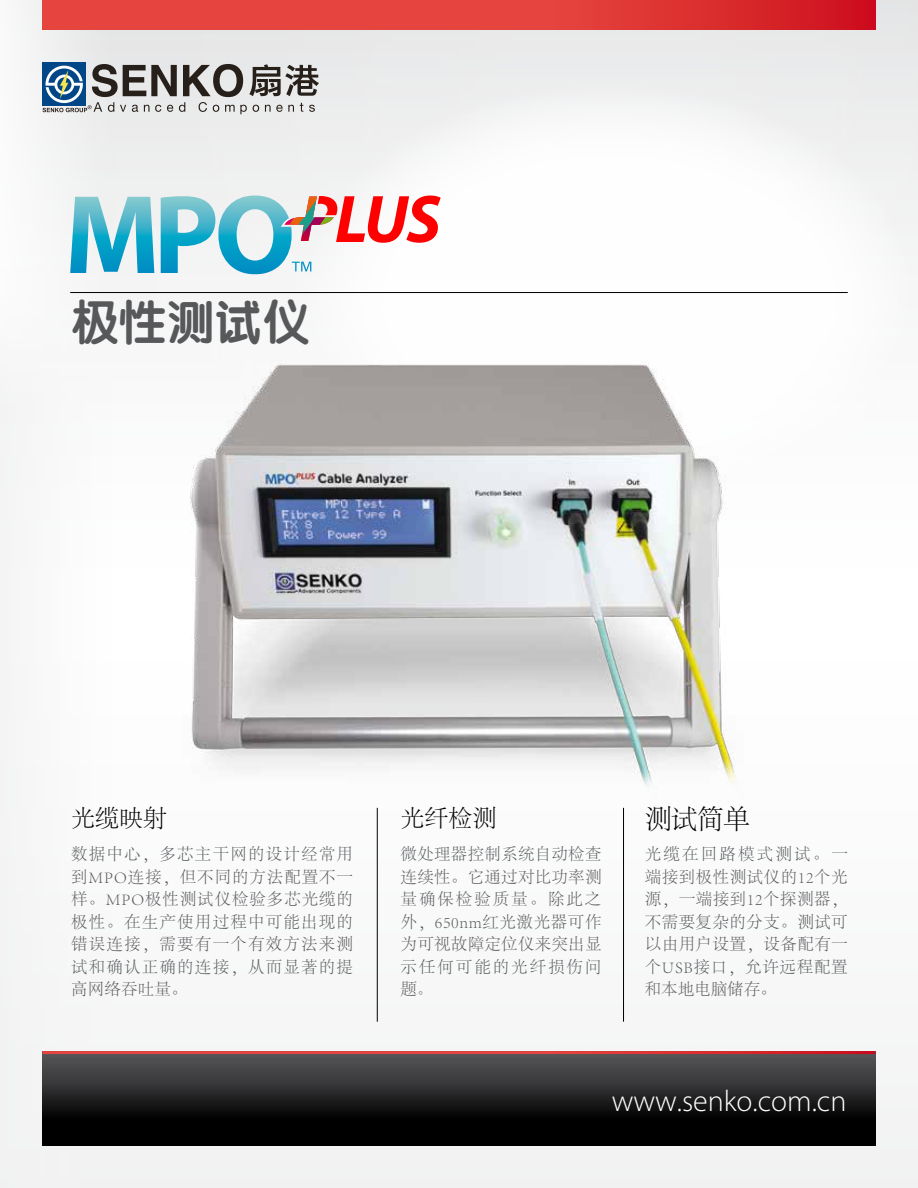
<style>
.page{position:relative;width:918px;height:1188px;background:#f5f5f6}
.page>*{position:absolute;margin:0;border:0;box-sizing:border-box;transform-origin:0 0}
.t1{font:48px "J Cu Yuan";color:#57585a}
.t2{font:300 30px "Myriad Pro";color:#fff}
.t3{font:300 27px "Adobe Song Std";color:#000}
.t4{font:300 24px "Adobe Song Std";color:#000}
.t5{font:300 16.5px/22.5px "Adobe Song Std";letter-spacing:.045em;color:#57585a;text-align:justify}
.s1{font-size:14.25px}
</style>
<div class="page">
<div style="left:0;top:0;width:918px;height:985px;background:#fff;opacity:.75"></div>
<div style="left:303px;top:83px;width:612px;height:418px;background:#fff;border-radius:50%"></div>
<div style="left:43px;top:1051px;width:832px;height:94px;background:linear-gradient(to bottom,#57585a,#000)"></div>
<svg style="left:43px;top:0;width:832px;height:30px;background:#e13a38"></svg>
<hr style="left:43px;top:1051px;width:832px;height:3px;background:#fff">
<hr style="left:70px;top:292px;width:778px;height:1px;background:#000">
<hr style="left:377px;top:808px;width:1px;height:214px;background:#000">
<hr style="left:623px;top:808px;width:1px;height:214px;background:#000">
<svg style="left:70px;top:196px;width:371px;height:78px"></svg>
<img style="left:113px;top:308px;width:682px;height:527px">
<div style="left:43px;top:63px;width:43px;height:43px;background:#014788"></div>
<svg style="left:43px;top:64px;width:276px;height:50px"></svg>
<h1 class="t1" style="left:70px;top:293px;width:242px">极性测试仪</h1>
<h3 class="t4" style="left:71px;top:805px;width:98px">光缆映射</h3>
<h3 class="t4" style="left:401px;top:805px;width:97px">光纤检测</h3>
<h3 class="t3" style="left:645px;top:804px;width:107px">测试简单</h3>
<p class="t5" style="left:71px;top:844px;width:284px">数据中心，多芯主干网的设计经常用到MPO连接，但不同的方法配置不一样。MPO极性测试仪检验多芯光缆的极性。在生产使用过程中可能出现的错误连接，需要有一个有效方法来测试和确认正确的连接，从而显著的提高网络吞吐量。</p>
<p class="t5" style="left:401px;top:844px;width:202px">微处理器控制系统自动检查连续性。它通过对比功率测量确保检验质量。除此之外，650nm红光激光器可作为可视故障定位仪来突出显示任何可能的光纤损伤问题<span class="s1">。</span></p>
<p class="t5" style="left:645px;top:844px;width:205px">光缆在回路模式测试。一端接到极性测试仪的12个光源，一端接到12个探测器，不需要复杂的分支。测试可以由用户设置，设备配有一个USB接口，允许远程配置和本地电脑储存。</p>
<h2 class="t2" style="left:612px;top:1083px;width:236px">www.senko.com.cn</h2>
</div>
